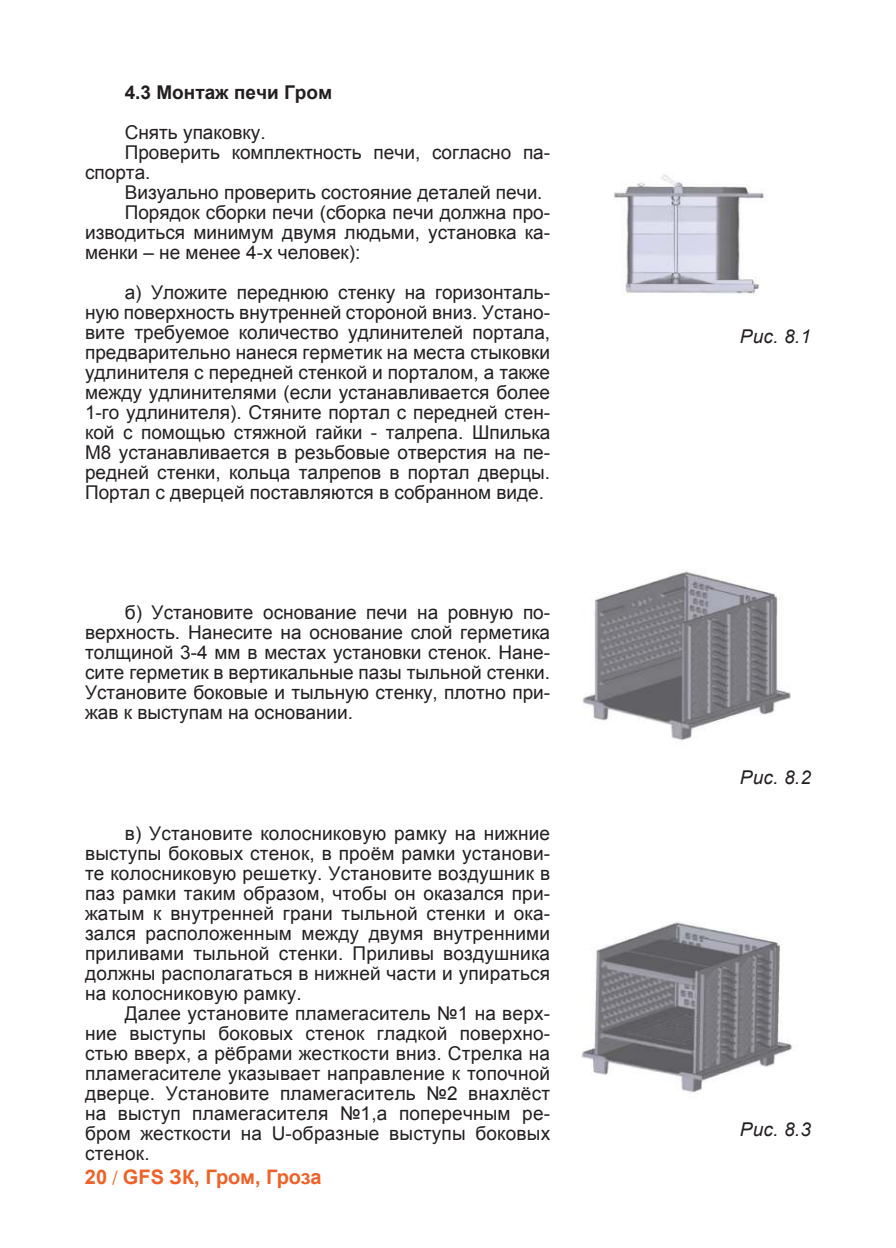
<style>
.page{position:relative;width:896px;height:1248px;background:#fff}
.page>*{position:absolute;margin:0;border:0;box-sizing:border-box;transform-origin:0 0}
.t1{font:700 20px "Arial";color:#ef6127}
.t2{font:19px/20px "Arial";color:#231f20;text-align:justify}
.t3{font:italic 19px "Arial";letter-spacing:.01em;color:#231f20}
.t4{font:700 19px "Arial";color:#231f20}
.s1{font-family:"Minion Pro";font-weight:400}
</style>
<div class="page">
<img style="left:614px;top:174px;width:150px;height:121px">
<img style="left:582px;top:569px;width:209px;height:172px">
<img style="left:581px;top:922px;width:211px;height:171px">
<p class="t4" style="left:125px;top:80px;width:209px">4.3 Монтаж печи Гром</p>
<p class="t2" style="left:125px;top:122px;width:142px">Снять упаковку.</p>
<p class="t2" style="left:125px;top:142px;width:427px">Проверить комплектность печи, согласно па-</p>
<p class="t2" style="left:85px;top:162px;width:67px">спорта.</p>
<p class="t2" style="left:125px;top:182px;width:419px">Визуально проверить состояние деталей печи.</p>
<p class="t2" style="left:125px;top:202px;width:427px">Порядок сборки печи (сборка печи должна про-</p>
<p class="t2" style="left:85px;top:222px;width:467px">изводиться минимум двумя людьми, установка ка-</p>
<p class="t2" style="left:85px;top:242px;width:277px">менки – не менее 4-х человек):</p>
<p class="t2" style="left:85px;top:282px;width:467px;text-indent:40px">а) Уложите переднюю стенку на горизонталь&shy;ную поверхность внутренней стороной вниз. Устано&shy;вите требуемое количество удлинителей портала, предварительно нанеся герметик на места стыковки удлинителя с передней стенкой и порталом, а также между удлинителями (если устанавливается более 1-го удлинителя). Стяните портал с передней стен&shy;кой с помощью стяжной гайки - талрепа. Шпилька М8 устанавливается в резьбовые отверстия на пе&shy;редней стенки, кольца талрепов в портал дверцы.<br>Портал с дверцей поставляются в собранном виде.</p>
<p class="t2" style="left:85px;top:603px;width:467px;text-indent:40px">б) Установите основание печи на ровную по&shy;верхность. Нанесите на основание слой герметика толщиной 3-4 мм в местах установки стенок. Нане&shy;сите герметик в вертикальные пазы тыльной стенки.<br>Установите боковые и тыльную стенку, плотно при&shy;жав к выступам на основании.</p>
<p class="t2" style="left:85px;top:823px;width:466px;text-indent:40px">в) Установите колосниковую рамку на нижние выступы боковых стенок, в проём рамки установи&shy;те колосниковую решетку. Установите воздушник в паз рамки таким образом, чтобы он оказался при&shy;жатым к внутренней грани тыльной стенки и ока&shy;зался расположенным между двумя внутренними приливами тыльной стенки. Приливы воздушника должны располагаться в нижней части и упираться на колосниковую рамку.</p>
<p class="t2" style="left:85px;top:1003px;width:466px;text-indent:40px">Далее установите пламегаситель №1 на верх&shy;ние выступы боковых стенок гладкой поверхно&shy;стью вверх, а рёбрами жесткости вниз. Стрелка на пламегасителе указывает направление к топочной дверце. Установите пламегаситель №2 внахлёст на выступ пламегасителя №1,а поперечным ре&shy;бром жесткости на U-образные выступы боковых стенок.</p>
<p class="t1" style="left:85px;top:1163px;width:238px">20 <span class="s1">/</span> GFS ЗК, Гром, Гроза</p>
<p class="t3" style="left:740px;top:324px;width:73px">Рис. 8.1</p>
<p class="t3" style="left:740px;top:765px;width:73px">Рис. 8.2</p>
<p class="t3" style="left:740px;top:1116px;width:73px">Рис. 8.3</p>
</div>
